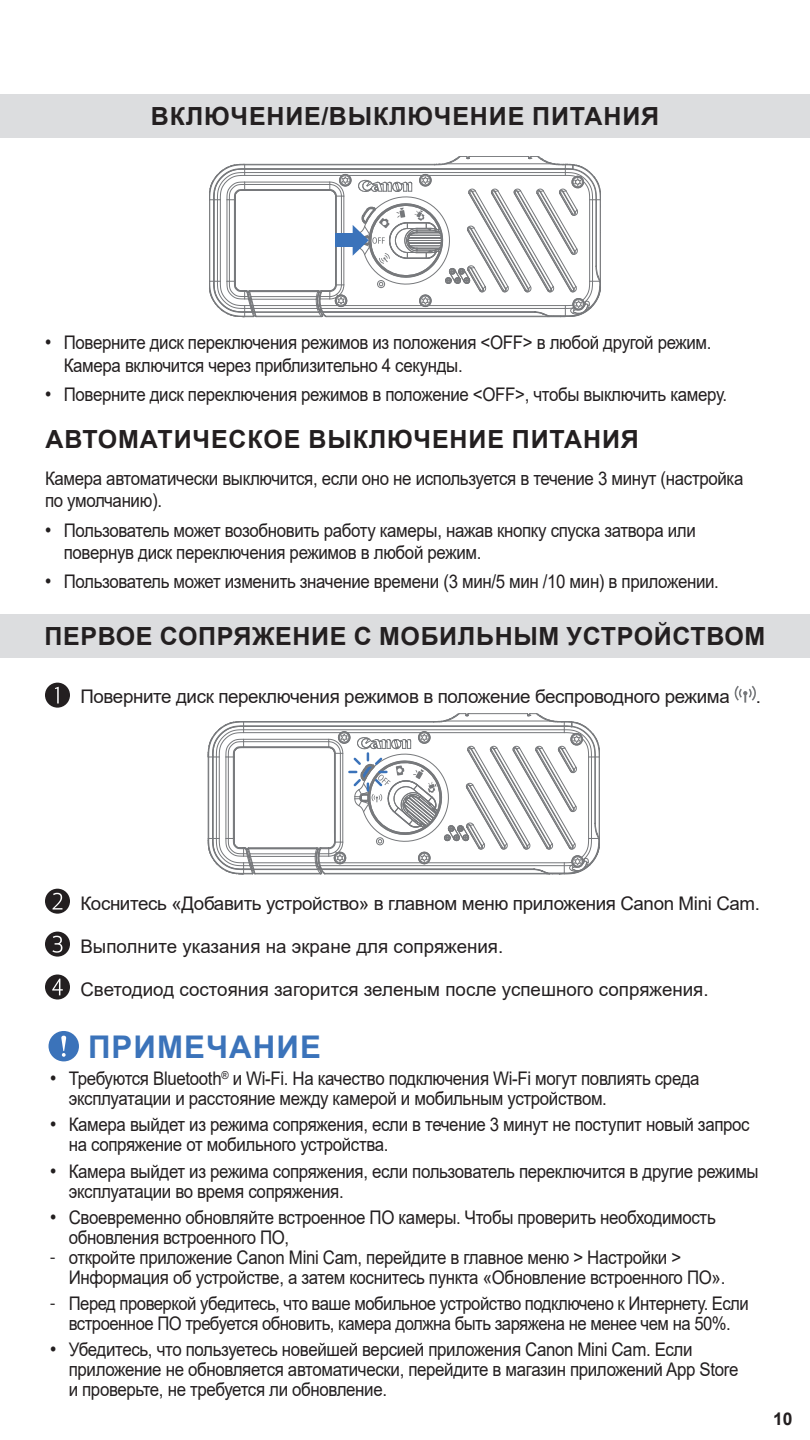
<style>
.page{position:relative;width:810px;height:1440px;background:#fff}
.page>*{position:absolute;margin:0;border:0;box-sizing:border-box;transform-origin:0 0}
.t1{font:700 31.25px "Arial";letter-spacing:.035em;color:#3b73ba}
.t2{font:700 25px "Arial";letter-spacing:.035em;color:#231f20}
.t3{font:18.75px/20px "Arial";letter-spacing:-.02em;color:#231f20;scale:.9 1}
.t4{font:18.75px/20px "Arial";letter-spacing:-.02em;color:#231f20;text-align:center;scale:.89 1}
.t5{font:18.75px "Arial";letter-spacing:-.02em;color:#231f20}
.t6{font:18.75px "Arial";color:#231f20}
.t7{font:700 17.5px "Arial";color:#231f20}
.s1{font-family:"Optic Sans 201"}
</style>
<div class="page">
<div style="left:0;top:614px;width:810px;height:43px;background:#dcdddf"></div>
<div style="left:0;top:94px;width:810px;height:44px;background:#dcdddf"></div>
<hr style="left:209px;top:200px;width:1px;height:81px;background:#76787b">
<hr style="left:210px;top:200px;width:1px;height:81px;background:#76787b">
<hr style="left:213px;top:200px;width:1px;height:81px;background:#76787b">
<hr style="left:214px;top:200px;width:1px;height:81px;background:#76787b">
<hr style="left:217px;top:200px;width:1px;height:81px;background:#76787b">
<hr style="left:220px;top:200px;width:1px;height:81px;background:#76787b">
<hr style="left:227px;top:200px;width:1px;height:81px;background:#76787b">
<hr style="left:229px;top:200px;width:1px;height:81px;background:#76787b">
<hr style="left:234px;top:200px;width:1px;height:81px;background:#76787b">
<hr style="left:235px;top:200px;width:1px;height:81px;background:#76787b">
<hr style="left:245px;top:190px;width:85px;height:1px;background:#76787b">
<hr style="left:245px;top:189px;width:85px;height:1px;background:#76787b">
<hr style="left:245px;top:184px;width:85px;height:1px;background:#76787b">
<hr style="left:245px;top:182px;width:85px;height:1px;background:#76787b">
<hr style="left:245px;top:175px;width:97px;height:1px;background:#76787b">
<hr style="left:245px;top:172px;width:320px;height:1px;background:#76787b">
<hr style="left:245px;top:169px;width:320px;height:1px;background:#76787b">
<hr style="left:245px;top:168px;width:320px;height:1px;background:#76787b">
<hr style="left:245px;top:165px;width:190px;height:1px;background:#76787b">
<hr style="left:245px;top:164px;width:190px;height:1px;background:#76787b">
<svg style="left:209px;top:164px;width:36px;height:37px"></svg>
<hr style="left:256px;top:316px;width:65px;height:1px;background:#76787b">
<hr style="left:254px;top:312px;width:65px;height:1px;background:#76787b">
<hr style="left:254px;top:308px;width:63px;height:1px;background:#76787b">
<hr style="left:253px;top:305px;width:64px;height:1px;background:#76787b">
<hr style="left:252px;top:299px;width:64px;height:1px;background:#76787b">
<hr style="left:251px;top:296px;width:65px;height:1px;background:#76787b">
<hr style="left:250px;top:291px;width:68px;height:1px;background:#76787b">
<svg style="left:209px;top:281px;width:48px;height:36px"></svg>
<svg style="left:316px;top:156px;width:285px;height:161px"></svg>
<div style="left:45px;top:683px;width:25px;height:25px;background:#231f20;border-radius:50%"></div>
<svg style="left:55px;top:687px;width:4px;height:16px"></svg>
<svg style="left:735px;top:686px;width:21px;height:17px"></svg>
<hr style="left:208px;top:757px;width:1px;height:81px;background:#76787b">
<hr style="left:212px;top:757px;width:1px;height:81px;background:#76787b">
<hr style="left:213px;top:757px;width:1px;height:81px;background:#76787b">
<hr style="left:216px;top:757px;width:1px;height:81px;background:#76787b">
<hr style="left:219px;top:757px;width:1px;height:81px;background:#76787b">
<hr style="left:226px;top:757px;width:1px;height:81px;background:#76787b">
<hr style="left:228px;top:757px;width:1px;height:81px;background:#76787b">
<hr style="left:233px;top:757px;width:1px;height:81px;background:#76787b">
<hr style="left:234px;top:757px;width:1px;height:81px;background:#76787b">
<hr style="left:244px;top:747px;width:85px;height:1px;background:#76787b">
<hr style="left:244px;top:741px;width:85px;height:1px;background:#76787b">
<hr style="left:244px;top:739px;width:85px;height:1px;background:#76787b">
<hr style="left:244px;top:732px;width:97px;height:1px;background:#76787b">
<hr style="left:244px;top:730px;width:320px;height:1px;background:#76787b">
<hr style="left:244px;top:726px;width:320px;height:1px;background:#76787b">
<hr style="left:244px;top:722px;width:190px;height:1px;background:#76787b">
<hr style="left:244px;top:721px;width:190px;height:1px;background:#76787b">
<svg style="left:208px;top:721px;width:36px;height:37px"></svg>
<hr style="left:255px;top:874px;width:66px;height:1px;background:#76787b">
<hr style="left:255px;top:873px;width:65px;height:1px;background:#76787b">
<hr style="left:253px;top:869px;width:64px;height:1px;background:#76787b">
<hr style="left:253px;top:865px;width:63px;height:1px;background:#76787b">
<hr style="left:252px;top:863px;width:64px;height:1px;background:#76787b">
<hr style="left:251px;top:856px;width:64px;height:1px;background:#76787b">
<hr style="left:250px;top:854px;width:65px;height:1px;background:#76787b">
<hr style="left:249px;top:849px;width:68px;height:1px;background:#76787b">
<hr style="left:249px;top:848px;width:68px;height:1px;background:#76787b">
<svg style="left:208px;top:838px;width:48px;height:37px"></svg>
<svg style="left:315px;top:713px;width:285px;height:162px"></svg>
<div style="left:45px;top:889px;width:25px;height:25px;background:#231f20;border-radius:50%"></div>
<svg style="left:53px;top:893px;width:9px;height:17px"></svg>
<div style="left:45px;top:932px;width:25px;height:25px;background:#231f20;border-radius:50%"></div>
<svg style="left:52px;top:936px;width:10px;height:17px"></svg>
<div style="left:45px;top:975px;width:25px;height:25px;background:#231f20;border-radius:50%"></div>
<svg style="left:52px;top:979px;width:11px;height:16px"></svg>
<div style="left:49px;top:1031px;width:30px;height:30px;background:#3b73ba;border-radius:50%"></div>
<svg style="left:61px;top:1036px;width:5px;height:21px"></svg>
<h2 class="t2" style="left:151px;top:98px;width:510px">ВКЛЮЧЕНИЕ/ВЫКЛЮЧЕНИЕ ПИТАНИЯ</h2>
<p class="t3" style="left:64px;top:331px;width:721px;line-height:22.5px;text-indent:-19px"><span class="s1">•</span> Поверните диск переключения режимов из положения &lt;OFF&gt; в любой другой режим.<br>Камера включится через приблизительно 4 секунды.</p>
<p class="t3" style="left:45px;top:384px;width:759px"><span class="s1">•</span> Поверните диск переключения режимов в положение &lt;OFF&gt;, чтобы выключить камеру.</p>
<h2 class="t2" style="left:45px;top:422px;width:595px">АВТОМАТИЧЕСКОЕ ВЫКЛЮЧЕНИЕ ПИТАНИЯ</h2>
<p class="t3" style="left:45px;top:467px;width:778px;line-height:22.5px">Камера автоматически выключится, если оно не используется в течение 3 минут (настройка по умолчанию).</p>
<p class="t3" style="left:64px;top:519px;width:704px;line-height:22.5px;text-indent:-19px"><span class="s1">•</span> Пользователь может возобновить работу камеры, нажав кнопку спуска затвора или повернув диск переключения режимов в любой режим.</p>
<p class="t3" style="left:45px;top:572px;width:750px"><span class="s1">•</span> Пользователь может изменить значение времени (3 мин/5 мин /10 мин) в приложении.</p>
<h2 class="t2" style="left:45px;top:618px;width:722px">ПЕРВОЕ СОПРЯЖЕНИЕ С МОБИЛЬНЫМ УСТРОЙСТВОМ</h2>
<p class="t5" style="left:80px;top:683px;width:651px">Поверните диск переключения режимов в положение беспроводного режима</p>
<p class="t5" style="left:756px;top:683px;width:7px">.</p>
<p class="t5" style="left:80px;top:890px;width:681px">Коснитесь «Добавить устройство» в главном меню приложения Canon Mini Cam.</p>
<p class="t6" style="left:80px;top:933px;width:424px">Выполните указания на экране для сопряжения.</p>
<p class="t6" style="left:80px;top:976px;width:630px">Светодиод состояния загорится зеленым после успешного сопряжения.</p>
<h1 class="t1" style="left:88px;top:1025px;width:234px">ПРИМЕЧАНИЕ</h1>
<p class="t3" style="left:69px;top:1068px;width:702px;text-indent:-19px"><span class="s1">•</span> Требуются Bluetooth<sup>®</sup> и Wi-Fi. На качество подключения Wi-Fi могут повлиять среда эксплуатации и расстояние между камерой и мобильным устройством.</p>
<p class="t3" style="left:69px;top:1115px;width:758px;text-indent:-19px"><span class="s1">•</span> Камера выйдет из режима сопряжения, если в течение 3 минут не поступит новый запрос на сопряжение от мобильного устройства.</p>
<p class="t3" style="left:69px;top:1161px;width:768px;text-indent:-19px"><span class="s1">•</span> Камера выйдет из режима сопряжения, если пользователь переключится в другие режимы эксплуатации во время сопряжения.</p>
<p class="t3" style="left:69px;top:1207px;width:720px;text-indent:-19px"><span class="s1">•</span> Своевременно обновляйте встроенное ПО камеры. Чтобы проверить необходимость обновления встроенного ПО,</p>
<p class="t3" style="left:69px;top:1247px;width:731px;text-indent:-19px"><span class="s1">-</span> откройте приложение Canon Mini Cam, перейдите в главное меню &gt; Настройки &gt;<br>Информация об устройстве, а затем коснитесь пункта «Обновление встроенного ПО».</p>
<p class="t4" style="left:50px;top:1293px;width:787px"><span class="s1">-</span> Перед проверкой убедитесь, что ваше мобильное устройство подключено к Интернету. Если встроенное ПО требуется обновить, камера должна быть заряжена не менее чем на 50%.</p>
<p class="t3" style="left:69px;top:1340px;width:746px;text-indent:-19px"><span class="s1">•</span> Убедитесь, что пользуетесь новейшей версией приложения Canon Mini Cam. Если приложение не обновляется автоматически, перейдите в магазин приложений App Store и проверьте, не требуется ли обновление.</p>
<p class="t7" style="left:773px;top:1406px;width:21px">10</p>
</div>
